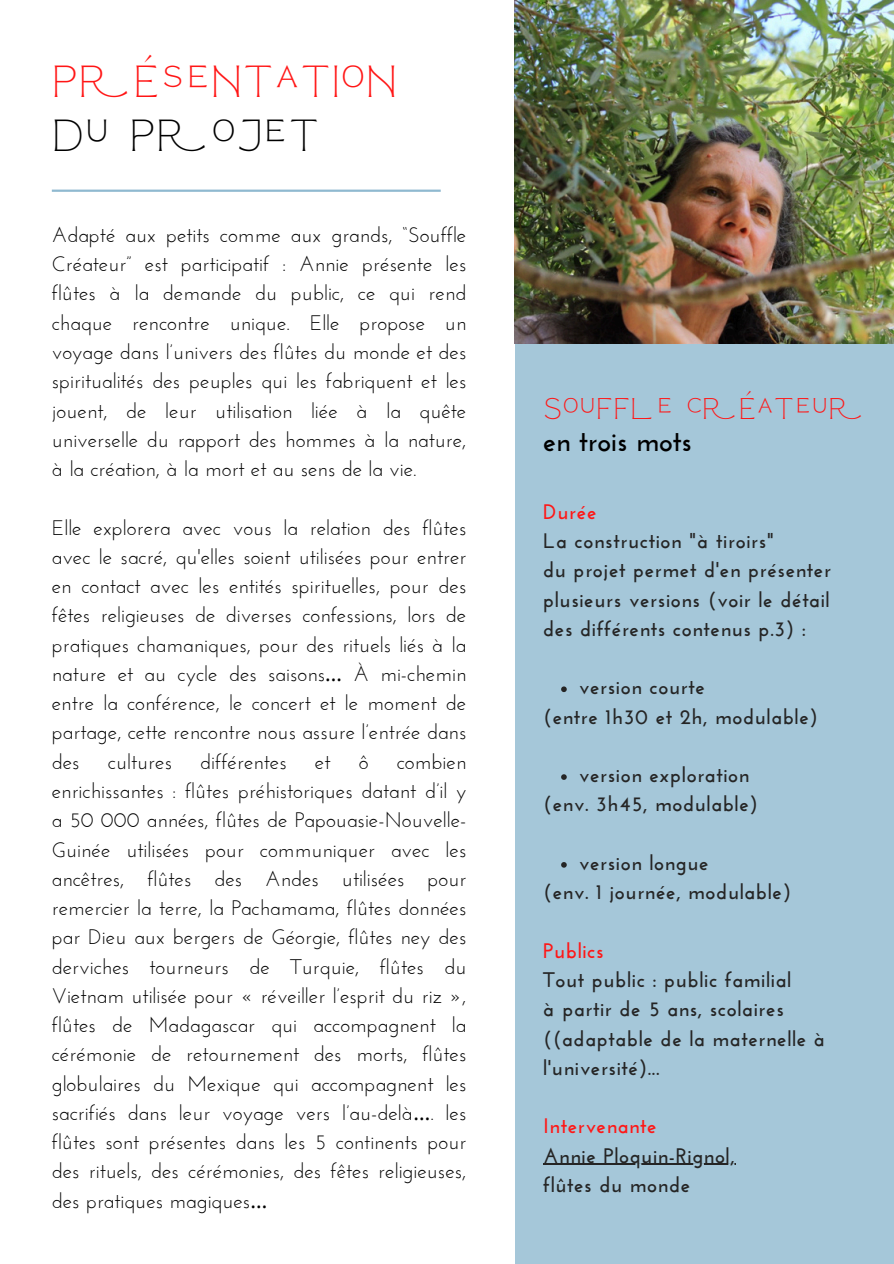
<style>
.page{position:relative;width:894px;height:1264px;background:#fff}
.page>*{position:absolute;margin:0;border:0;box-sizing:border-box;transform-origin:0 0}
.t1{font:39px "Reborn";color:#ff1616}
.t2{font:39px "Reborn";color:#000}
.t3{font:700 28.95px "Josefin Sans";color:#000}
.t4{font:25.95px "Reborn";color:#ff1616}
.t5{font:21px/29.2px "Josefin Sans";color:#000;text-align:justify}
.t6{font:700 21px/29.2px "Josefin Sans";letter-spacing:.03em;color:#252525}
.t7{font:700 21px "Josefin Sans";letter-spacing:.03em;color:#ff1616}
.s1{font-family:"Noto Sans Gurmukhi"}
.s2{color:#ff1616}
</style>
<div class="page">
<hr style="left:52px;top:189px;width:388px;height:3px;background:#8fb9d0">
<div style="left:514px;top:0;width:379px;height:1263px;background:#a5c7d9"></div>
<img style="left:514px;top:1px;width:379px;height:343px">
<svg style="left:561px;top:686px;width:5px;height:6px"></svg>
<svg style="left:561px;top:774px;width:5px;height:6px"></svg>
<svg style="left:561px;top:862px;width:5px;height:5px"></svg>
<hr style="left:543px;top:1163px;width:192px;height:1px;background:#252525">
<h1 class="t1" style="left:52px;top:64px;width:347px">Présentation</h1>
<h1 class="t2" style="left:52px;top:118px;width:269px">du projet</h1>
<p class="t5" style="left:52px;top:222px;width:416px">Adapté aux petits comme aux grands, “Souffle Créateur” est participatif : Annie présente les flûtes à la demande du public, ce qui rend chaque rencontre unique. Elle propose un voyage dans l’univers des flûtes du monde et des spiritualités des peuples qui les fabriquent et les jouent, de leur utilisation liée à la quête universelle du rapport des hommes à la nature, à la création, à la mort et au sens de la vie.</p>
<h4 class="t5" style="left:52px;top:514px;width:416px">Elle explorera avec vous la relation des flûtes avec le sacré, qu'elles soient utilisées pour entrer en contact avec les entités spirituelles, pour des fêtes religieuses de diverses confessions, lors de pratiques chamaniques, pour des rituels liés à la nature et au cycle des saisons<span class="s1">…</span> À mi-chemin entre la conférence, le concert et le moment de partage, cette rencontre nous assure l’entrée dans des</h4>
<h4 class="t5" style="left:52px;top:748px;width:416px;text-indent:345px">combien enrichissantes : flûtes préhistoriques datant d’il y a 50 000 années, flûtes de Papouasie-Nouvelle-Guinée utilisées pour communiquer avec les ancêtres, flûtes des Andes utilisées pour remercier la terre, la Pachamama, flûtes données par Dieu aux bergers de Géorgie, flûtes ney des derviches tourneurs de Turquie, flûtes du Vietnam utilisée pour « réveiller l’esprit du riz », flûtes de Madagascar qui accompagnent la cérémonie de retournement des morts, flûtes globulaires du Mexique qui accompagnent les sacrifiés dans leur voyage vers l’au-delà<span class="s1">…</span>. les flûtes sont présentes dans les 5 continents pour des rituels, des cérémonies, des fêtes religieuses, des pratiques magiques<span class="s1">…</span></h4>
<h4 class="t5" style="left:108px;top:748px;width:66px">cultures</h4>
<h4 class="t5" style="left:200px;top:748px;width:88px">différentes</h4>
<h4 class="t5" style="left:315px;top:748px;width:17px">et</h4>
<h4 class="t5" style="left:358px;top:748px;width:11px">ô</h4>
<h4 class="t4" style="left:543px;top:397px;width:323px">Souffle créateur</h4>
<h4 class="t3" style="left:543px;top:429px;width:150px">en trois mots</h4>
<p class="t6" style="left:543px;top:499px;width:289px"><span class="s2">Durée<br></span>La construction "à tiroirs"<br>du projet permet d'en présenter plusieurs versions (voir le détail des différents contenus p.3) :</p>
<p class="t6" style="left:578px;top:674px;width:127px">version courte</p>
<p class="t6" style="left:543px;top:703px;width:276px">(entre 1h30 et 2h, modulable)</p>
<h3 class="t6" style="left:578px;top:762px;width:172px">version exploration</h3>
<h2 class="t6" style="left:543px;top:791px;width:216px">(env. 3h45, modulable)</h2>
<h4 class="t6" style="left:578px;top:850px;width:131px">version longue</h4>
<p class="t6" style="left:543px;top:879px;width:249px">(env. 1 journée, modulable)</p>
<h4 class="t6" style="left:543px;top:937px;width:284px"><span class="s2">Publics<br></span>Tout public : public familial<br>à partir de 5 ans, scolaires ((adaptable de la maternelle à l'université)...</h4>
<p class="t7" style="left:543px;top:1117px;width:115px">Intervenante</p>
<h4 class="t6" style="left:543px;top:1142px;width:193px">Annie Ploquin-Rignol, flûtes du monde</h4>
</div>
